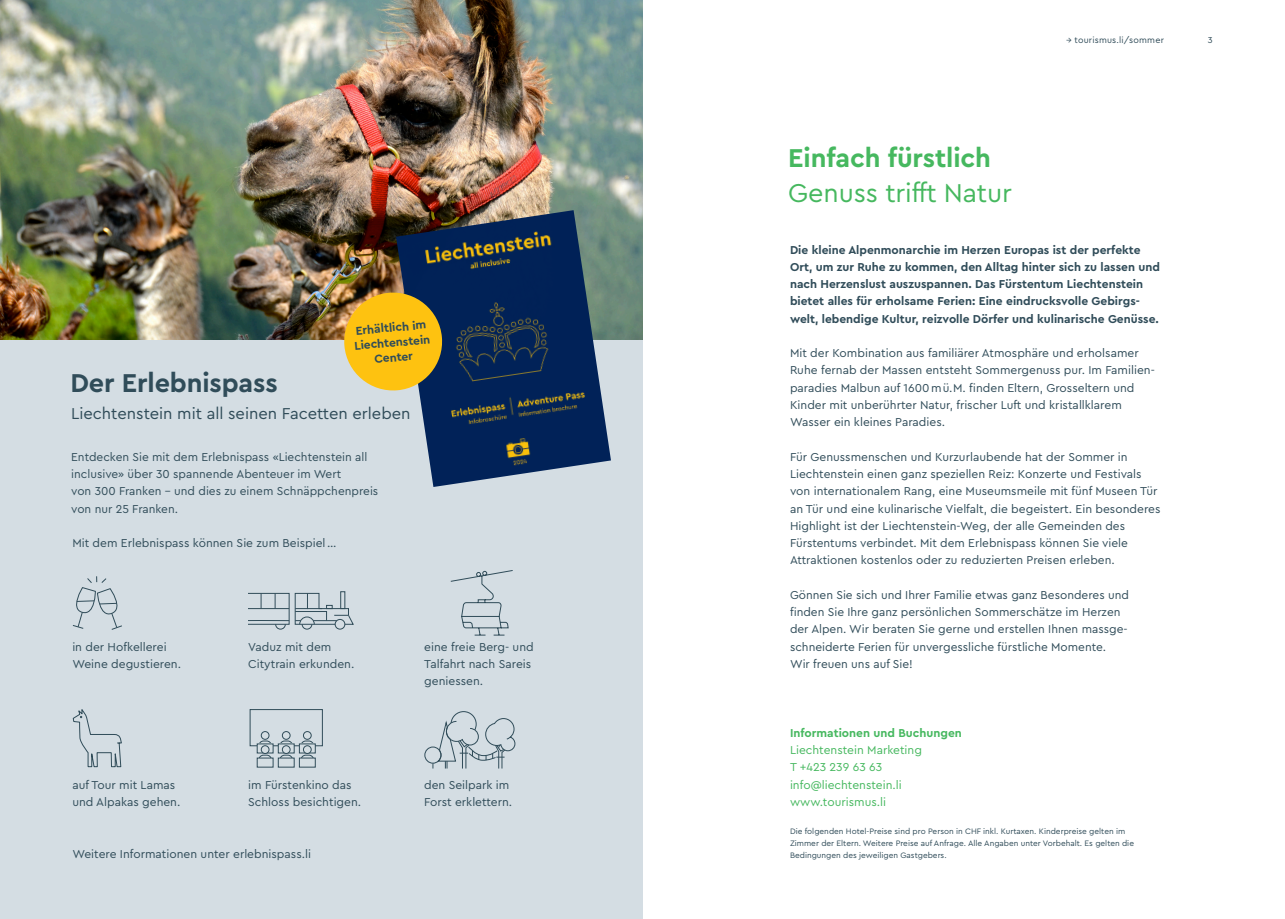
<style>
.page{position:relative;width:1285px;height:919px;background:#fff}
.page>*{position:absolute;margin:0;border:0;box-sizing:border-box;transform-origin:0 0}
.t1{font:27px "Cera Pro";letter-spacing:-.005em;color:#46b85f}
.t2{font:700 27px "Cera Pro";letter-spacing:-.005em;color:#46b85f}
.t3{font:700 27px "Cera Pro";letter-spacing:-.005em;color:#304c59}
.t4{font:16.5px "Cera Pro";color:#304c59}
.t5{font:12px/17.2px "Cera Pro";color:#304c59}
.t6{font:700 12px/17.2px "Cera Pro";color:#304c59}
.t7{font:12px/17.2px "Cera Pro";color:#46b85f}
.t8{font:700 12px "Cera Pro";color:#46b85f}
.t9{font:9px "Cera Pro";letter-spacing:.02em;color:#304c59}
.t10{font:8.25px/12px "Cera Pro";color:#304c59}
</style>
<div class="page">
<div style="left:0;top:314px;width:642px;height:604px;background:#d4dde3"></div>
<img style="left:0;top:0;width:642px;height:340px">
<svg style="left:72px;top:709px;width:50px;height:58px"></svg>
<div style="left:250px;top:709px;width:73px;height:37px;border:1px solid #304c59"></div>
<div style="left:261px;top:731px;width:8px;height:8px;border:1px solid #304c59;border-radius:50%"></div>
<div style="left:257px;top:743px;width:16px;height:10px;border:1px solid #304c59"></div>
<div style="left:282px;top:731px;width:8px;height:8px;border:1px solid #304c59;border-radius:50%"></div>
<div style="left:278px;top:743px;width:16px;height:10px;border:1px solid #304c59"></div>
<div style="left:303px;top:731px;width:8px;height:8px;border:1px solid #304c59;border-radius:50%"></div>
<div style="left:299px;top:743px;width:16px;height:10px;border:1px solid #304c59"></div>
<svg style="left:258px;top:740px;width:14px;height:17px"></svg>
<svg style="left:279px;top:740px;width:14px;height:17px"></svg>
<div style="left:278px;top:757px;width:16px;height:10px;border:1px solid #304c59"></div>
<svg style="left:300px;top:740px;width:14px;height:17px"></svg>
<div style="left:299px;top:757px;width:16px;height:10px;border:1px solid #304c59"></div>
<svg style="left:72px;top:576px;width:50px;height:54px"></svg>
<div style="left:340px;top:591px;width:5px;height:18px;border:1px solid #304c59"></div>
<svg style="left:248px;top:592px;width:106px;height:37px"></svg>
<div style="left:424px;top:746px;width:17px;height:17px;border:1px solid #304c59;border-radius:50%"></div>
<svg style="left:432px;top:711px;width:83px;height:58px"></svg>
<svg style="left:450px;top:570px;width:62px;height:65px"></svg>
<img style="left:396px;top:210px;width:215px;height:277px">
<svg style="left:342px;top:290px;width:102px;height:102px"></svg>
<p class="t6" style="left:352px;top:323px;width:78px;line-height:15px;text-align:center;rotate:-5deg">Erhältlich im<br>Liechtenstein<br>Center</p>
<h1 class="t3" style="left:70px;top:365px;width:209px">Der Erlebnispass</h1>
<h2 class="t4" style="left:71px;top:402px;width:341px">Liechtenstein mit all seinen Facetten erleben</h2>
<p class="t5" style="left:71px;top:447px;width:308px">Entdecken Sie mit dem Erlebnispass «Liechtenstein all inclusive» über 30 spannende Abenteuer im Wert<br>von 300 Franken – und dies zu einem Schnäppchenpreis von nur 25 Franken.</p>
<p class="t5" style="left:72px;top:534px;width:266px">Mit dem Erlebnispass können Sie zum Beispiel …</p>
<p class="t5" style="left:72px;top:637px;width:110px">in der Hofkellerei<br>Weine degustieren.</p>
<p class="t5" style="left:72px;top:775px;width:110px">auf Tour mit Lamas und Alpakas gehen.</p>
<p class="t5" style="left:248px;top:637px;width:108px">Vaduz mit dem<br>Citytrain erkunden.</p>
<p class="t5" style="left:248px;top:775px;width:115px">im Fürstenkino das<br>Schloss besichtigen.</p>
<p class="t5" style="left:72px;top:844px;width:240px">Weitere Informationen unter erlebnispass.li</p>
<p class="t5" style="left:424px;top:637px;width:111px">eine freie Berg- und<br>Talfahrt nach Sareis geniessen.</p>
<p class="t5" style="left:424px;top:775px;width:90px">den Seilpark im<br>Forst erklettern.</p>
<h1 class="t2" style="left:788px;top:140px;width:204px">Einfach fürstlich</h1>
<h1 class="t1" style="left:788px;top:175px;width:225px">Genuss trifft Natur</h1>
<p class="t9" style="left:1066px;top:34px;width:99px">→ tourismus.li/sommer</p>
<p class="t9" style="left:1207px;top:34px;width:6px">3</p>
<p class="t6" style="left:789px;top:240px;width:371px">Die kleine Alpenmonarchie im Herzen Europas ist der perfekte Ort, um zur Ruhe zu kommen, den Alltag hinter sich zu lassen und nach Herzenslust auszuspannen. Das Fürstentum Liechtenstein bietet alles für erholsame Ferien: Eine eindrucksvolle Gebirgs&shy;welt, lebendige Kultur, reizvolle Dörfer und kulinarische Genüsse.</p>
<p class="t5" style="left:789px;top:344px;width:366px">Mit der Kombination aus familiärer Atmosphäre und erholsamer Ruhe fernab der Massen entsteht Sommergenuss pur. Im Familien&shy;paradies Malbun auf 1600 m ü. M. finden Eltern, Grosseltern und Kinder mit unberührter Natur, frischer Luft und kristallklarem Wasser ein kleines Paradies.</p>
<p class="t5" style="left:789px;top:447px;width:372px">Für Genussmenschen und Kurzurlaubende hat der Sommer in Liechtenstein einen ganz speziellen Reiz: Konzerte und Festivals von internationalem Rang, eine Museumsmeile mit fünf Museen Tür an Tür und eine kulinarische Vielfalt, die begeistert. Ein besonderes Highlight ist der Liechtenstein-Weg, der alle Gemeinden des Fürstentums verbindet. Mit dem Erlebnispass können Sie viele Attraktionen kostenlos oder zu reduzierten Preisen erleben.</p>
<p class="t5" style="left:789px;top:585px;width:340px">Gönnen Sie sich und Ihrer Familie etwas ganz Besonderes und finden Sie Ihre ganz persönlichen Sommerschätze im Herzen der Alpen. Wir beraten Sie gerne und erstellen Ihnen massge&shy;schneiderte Ferien für unvergessliche fürstliche Momente.<br>Wir freuen uns auf Sie!</p>
<p class="t8" style="left:789px;top:725px;width:173px">Informationen und Buchungen</p>
<p class="t7" style="left:789px;top:741px;width:133px">Liechtenstein Marketing<br>T +423 239 63 63 info@liechtenstein.li www.tourismus.li</p>
<p class="t10" style="left:789px;top:824px;width:345px">Die folgenden Hotel-Preise sind pro Person in CHF inkl. Kurtaxen. Kinderpreise gelten im<br>Zimmer der Eltern. Weitere Preise auf Anfrage. Alle Angaben unter Vorbehalt. Es gelten die<br>Bedingungen des jeweiligen Gastgebers.</p>
</div>
